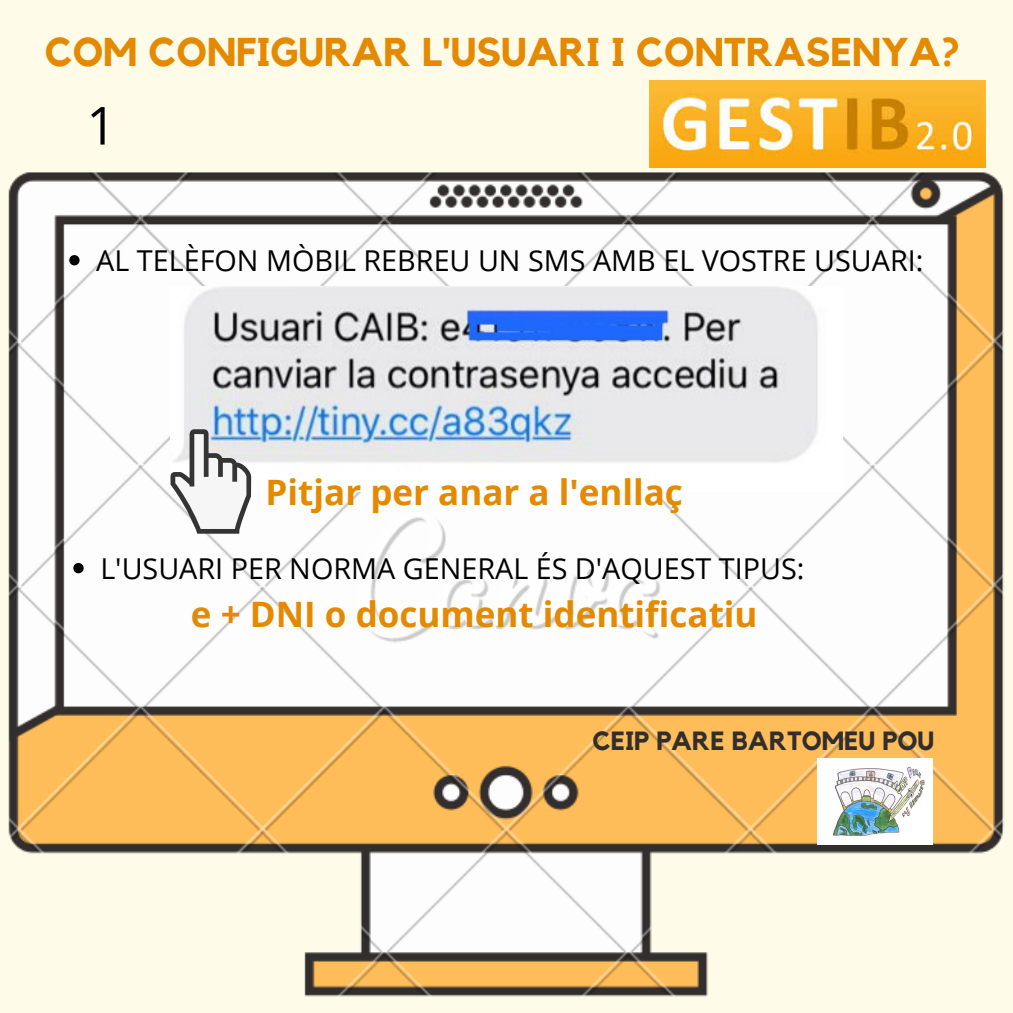
<style>
.page{position:relative;width:1013px;height:1013px;background:#fff}
.page>*{position:absolute;margin:0;border:0;box-sizing:border-box;transform-origin:0 0}
.t1{font:52.5px "Open Sans";color:#000}
.t2{font:700 40px "Kollektif";color:#e48900}
.t3{font:700 35px "Open Sans";color:#e48900}
.t4{font:28.75px "Open Sans";color:#000}
.t5{font:700 26.25px "Kollektif";color:#322e2d}
</style>
<div class="page">
<img style="left:0;top:0;width:1012px;height:1012px">
<img style="left:649px;top:80px;width:336px;height:87px">
<img style="left:170px;top:287px;width:672px;height:204px">
<svg style="left:170px;top:429px;width:81px;height:104px"></svg>
<svg style="left:69px;top:255px;width:11px;height:10px"></svg>
<svg style="left:73px;top:563px;width:11px;height:10px"></svg>
<img style="left:817px;top:758px;width:115px;height:86px">
<h2 class="t2" style="left:45px;top:33px;width:916px">COM CONFIGURAR L'USUARI I CONTRASENYA?</h2>
<h1 class="t1" style="left:86px;top:88px;width:31px">1</h1>
<p class="t4" style="left:96px;top:240px;width:828px">AL TELÈFON MÒBIL REBREU UN SMS AMB EL VOSTRE USUARI:</p>
<p class="t3" style="left:266px;top:467px;width:419px">Pitjar per anar a l'enllaç</p>
<p class="t4" style="left:100px;top:548px;width:705px">L'USUARI PER NORMA GENERAL ÉS D'AQUEST TIPUS:</p>
<p class="t3" style="left:191px;top:589px;width:568px">e + DNI o document identificatiu</p>
<p class="t5" style="left:592px;top:729px;width:343px">CEIP PARE BARTOMEU POU</p>
</div>
